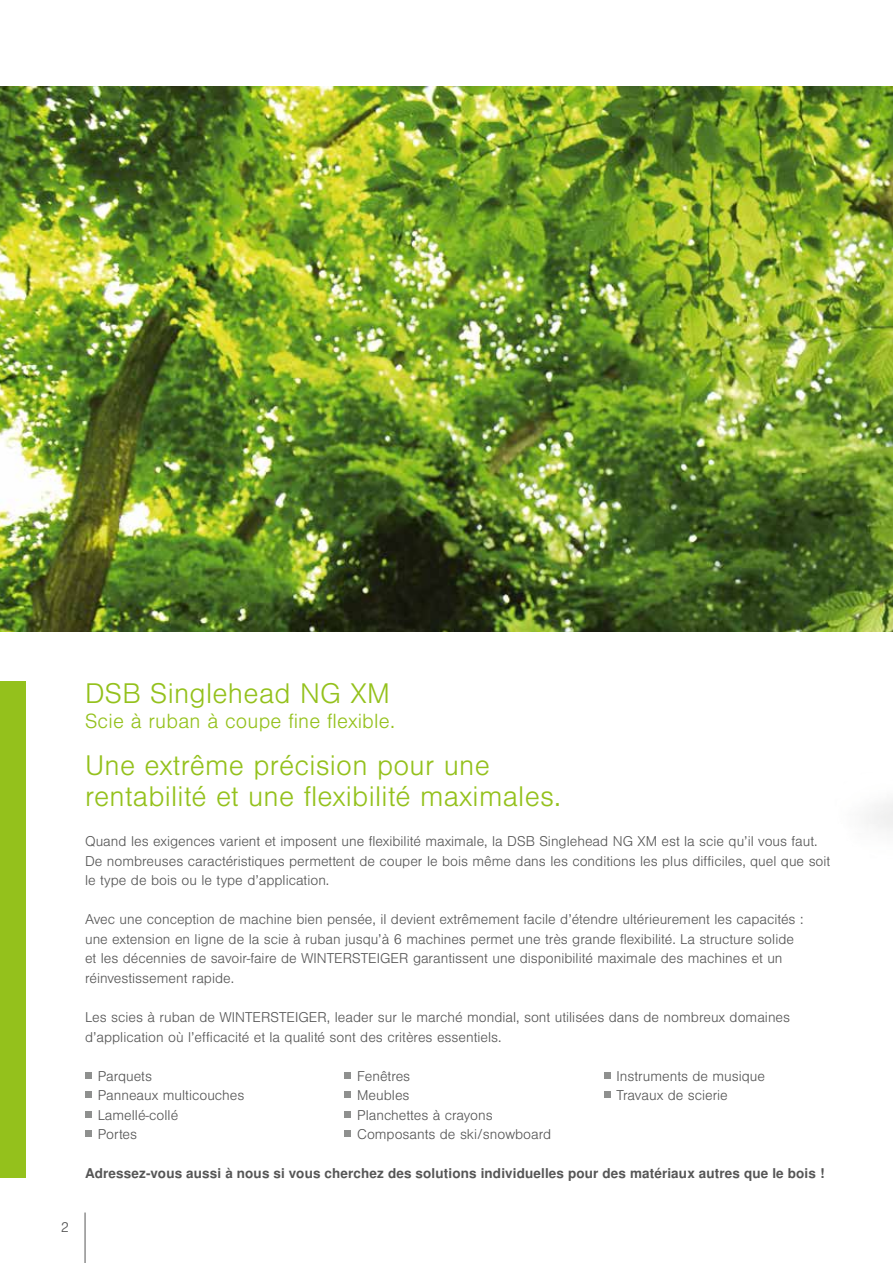
<style>
.page{position:relative;width:893px;height:1263px;background:#fff}
.page>*{position:absolute;margin:0;border:0;box-sizing:border-box;transform-origin:0 0}
.t1{font:300 27px/31.5px "Nimbus San LOT";letter-spacing:.01em;color:#94c11c}
.t2{font:300 19.5px "Nimbus San LOT";letter-spacing:.01em;color:#94c11c}
.t3{font:300 13.5px/19.5px "Nimbus San LOT";color:#565656}
.t4{font:700 13.5px "Nimbus San LOT";letter-spacing:.01em;color:#565656}
</style>
<div class="page">
<hr style="left:85px;top:1212px;width:1px;height:51px;background:#565656">
<img style="left:0;top:86px;width:893px;height:546px">
<img style="left:765px;top:222px;width:128px;height:608px">
<svg style="left:85px;top:1072px;width:6px;height:6px"></svg>
<svg style="left:85px;top:1092px;width:6px;height:6px"></svg>
<svg style="left:85px;top:1111px;width:6px;height:6px"></svg>
<svg style="left:85px;top:1131px;width:6px;height:6px"></svg>
<div style="left:344px;top:1072px;width:7px;height:6px;background:#8f908f"></div>
<div style="left:344px;top:1092px;width:7px;height:6px;background:#8f908f"></div>
<div style="left:344px;top:1111px;width:7px;height:6px;background:#8f908f"></div>
<div style="left:344px;top:1131px;width:7px;height:6px;background:#8f908f"></div>
<svg style="left:604px;top:1072px;width:6px;height:6px"></svg>
<svg style="left:604px;top:1092px;width:6px;height:6px"></svg>
<div style="left:0;top:682px;width:26px;height:496px;background:#94c11c"></div>
<p class="t3" style="left:61px;top:1218px;width:10px">2</p>
<h1 class="t1" style="left:85px;top:678px;width:306px">DSB Singlehead NG XM</h1>
<h2 class="t2" style="left:85px;top:710px;width:311px">Scie à ruban à coupe fine flexible.</h2>
<h1 class="t1" style="left:85px;top:750px;width:478px">Une extrême précision pour une rentabilité et une flexibilité maximales.</h1>
<p class="t3" style="left:85px;top:832px;width:747px">Quand les exigences varient et imposent une flexibilité maximale, la DSB Singlehead NG XM est la scie qu’il vous faut.<br>De nombreuses caractéristiques permettent de couper le bois même dans les conditions les plus difficiles, quel que soit le type de bois ou le type d’application.</p>
<p class="t3" style="left:85px;top:910px;width:720px">Avec une conception de machine bien pensée, il devient extrêmement facile d’étendre ultérieurement les capacités : une extension en ligne de la scie à ruban jusqu’à 6 machines permet une très grande flexibilité. La structure solide et les décennies de savoir-faire de WINTERSTEIGER garantissent une disponibilité maximale des machines et un réinvestissement rapide.</p>
<p class="t3" style="left:85px;top:1008px;width:707px">Les scies à ruban de WINTERSTEIGER, leader sur le marché mondial, sont utilisées dans de nombreux domaines d’application où l’efficacité et la qualité sont des critères essentiels.</p>
<p class="t3" style="left:98px;top:1066px;width:148px">Parquets<br>Panneaux multicouches<br>Lamellé-collé<br>Portes</p>
<p class="t3" style="left:357px;top:1066px;width:196px">Fenêtres<br>Meubles<br>Planchettes à crayons<br>Composants de ski/snowboard</p>
<p class="t3" style="left:617px;top:1066px;width:150px">Instruments de musique<br>Travaux de scierie</p>
<p class="t4" style="left:85px;top:1165px;width:741px">Adressez-vous aussi à nous si vous cherchez des solutions individuelles pour des matériaux autres que le bois !</p>
</div>
